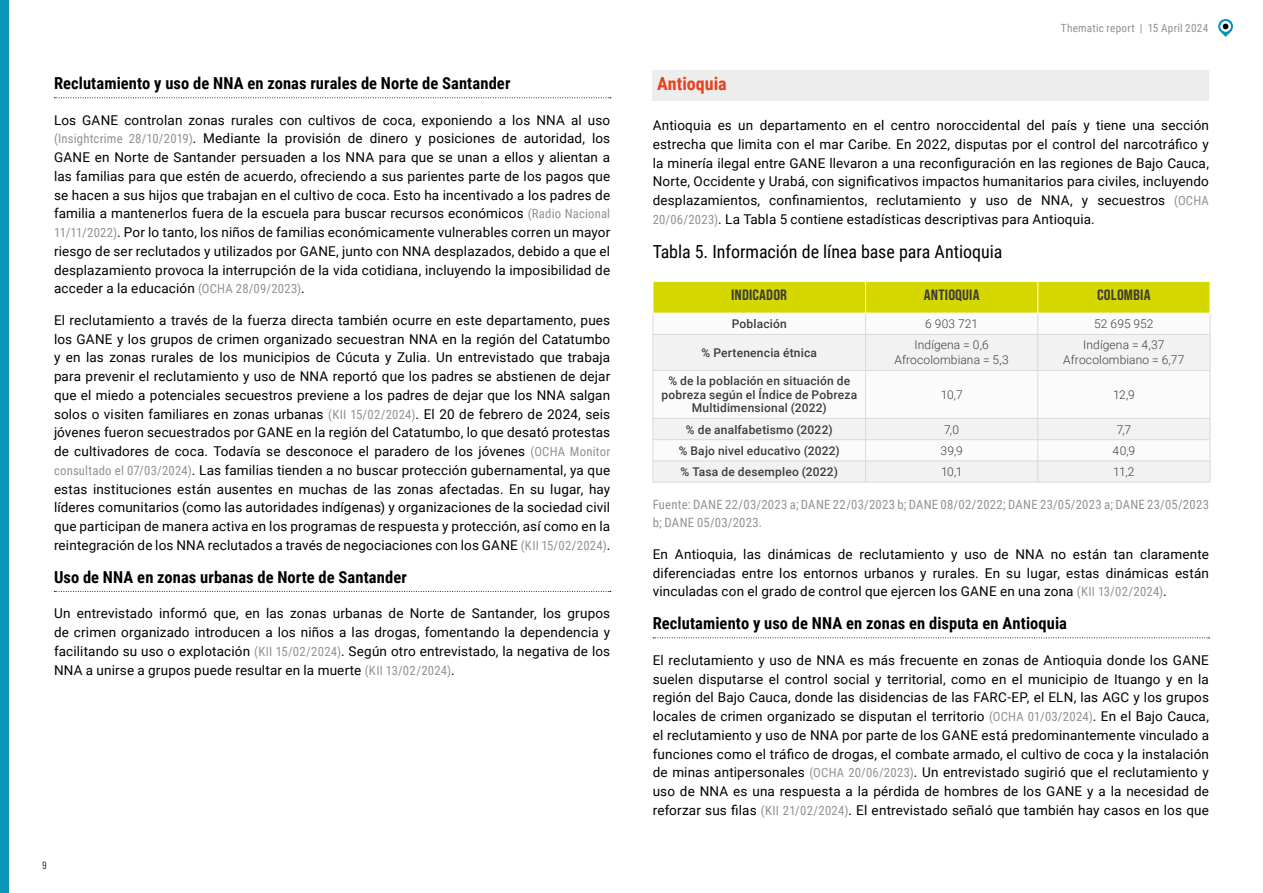
<style>
.page{position:relative;width:1263px;height:893px;background:#fff}
.page>*{position:absolute;margin:0;border:0;box-sizing:border-box;transform-origin:0 0}
.t1{font:18px "Roboto Condensed";letter-spacing:-.005em;color:#000}
.t2{font:700 18px "Roboto Condensed";color:#e7411d}
.t3{font:700 16.5px "Roboto Condensed";letter-spacing:.005em;color:#000}
.t4{font:15px "Bebas Neue Pro Semi Exp X Bold";letter-spacing:.01em;color:#3c3c3b}
.t5{font:13.5px/18.8px "Roboto";letter-spacing:.01em;color:#000;text-align:justify}
.t6{font:12.75px/18.8px "Roboto Condensed";letter-spacing:.02em;color:#929292}
.t7{font:500 12px/13.5px "Roboto";letter-spacing:.015em;color:#3c3c3b;text-align:center}
.t8{font:300 12px/15px "Roboto";letter-spacing:.01em;color:#3c3c3b;text-align:center}
.t9{font:11.25px "Roboto Condensed";letter-spacing:.02em;color:#929292}
.t10{font:10.5px "Bebas Neue Pro Middle";color:#000}
.s1{font-family:"Roboto Condensed";font-size:12.75px;color:#929292}
</style>
<div class="page">
<svg style="left:1218px;top:19px;width:15px;height:18px"></svg>
<div style="left:0;top:0;width:9px;height:893px;background:#0c96ba"></div>
<svg style="left:54px;top:97px;width:557px;height:1px"></svg>
<svg style="left:54px;top:591px;width:557px;height:1px"></svg>
<div style="left:653px;top:70px;width:556px;height:31px;background:#ededed"></div>
<svg style="left:653px;top:637px;width:556px;height:1px"></svg>
<svg style="left:654px;top:335px;width:556px;height:147px;fill:#f2f2f2"></svg>
<hr style="left:653px;top:334px;width:212px;height:1px;background:#dadada">
<hr style="left:865px;top:334px;width:173px;height:1px;background:#dadada">
<hr style="left:865px;top:335px;width:1px;height:35px;background:#dadada">
<hr style="left:1038px;top:334px;width:172px;height:1px;background:#dadada">
<hr style="left:1037px;top:335px;width:1px;height:35px;background:#dadada">
<hr style="left:653px;top:370px;width:212px;height:1px;background:#dadada">
<hr style="left:865px;top:370px;width:173px;height:1px;background:#dadada">
<hr style="left:865px;top:371px;width:1px;height:47px;background:#dadada">
<hr style="left:1038px;top:370px;width:172px;height:1px;background:#dadada">
<hr style="left:1037px;top:371px;width:1px;height:47px;background:#dadada">
<hr style="left:653px;top:418px;width:212px;height:1px;background:#dadada">
<hr style="left:865px;top:418px;width:173px;height:1px;background:#dadada">
<hr style="left:1038px;top:418px;width:172px;height:1px;background:#dadada">
<hr style="left:653px;top:439px;width:212px;height:1px;background:#dadada">
<hr style="left:865px;top:439px;width:173px;height:1px;background:#dadada">
<hr style="left:1038px;top:439px;width:172px;height:1px;background:#dadada">
<hr style="left:653px;top:461px;width:212px;height:1px;background:#dadada">
<hr style="left:865px;top:461px;width:173px;height:1px;background:#dadada">
<svg style="left:865px;top:419px;width:1px;height:63px"></svg>
<hr style="left:1038px;top:461px;width:172px;height:1px;background:#dadada">
<svg style="left:1037px;top:419px;width:1px;height:63px"></svg>
<svg style="left:653px;top:282px;width:558px;height:52px"></svg>
<hr style="left:653px;top:335px;width:1px;height:35px;background:#dadada">
<hr style="left:1210px;top:335px;width:1px;height:35px;background:#dadada">
<hr style="left:653px;top:371px;width:1px;height:47px;background:#dadada">
<hr style="left:1210px;top:371px;width:1px;height:47px;background:#dadada">
<svg style="left:653px;top:419px;width:1px;height:63px"></svg>
<svg style="left:1210px;top:419px;width:1px;height:63px"></svg>
<hr style="left:653px;top:482px;width:212px;height:1px;background:#dadada">
<hr style="left:865px;top:482px;width:173px;height:1px;background:#dadada">
<hr style="left:1038px;top:482px;width:172px;height:1px;background:#dadada">
<hr style="left:653px;top:282px;width:1px;height:31px;background:#fff">
<hr style="left:1210px;top:282px;width:1px;height:31px;background:#fff">
<hr style="left:653px;top:313px;width:212px;height:1px;background:#fff">
<hr style="left:865px;top:313px;width:173px;height:1px;background:#fff">
<hr style="left:1038px;top:313px;width:172px;height:1px;background:#fff">
<p class="t3" style="left:54px;top:71px;width:458px">Reclutamiento y uso de NNA en zonas rurales de Norte de Santander</p>
<p class="t5" style="left:54px;top:110px;width:558px">Los GANE controlan zonas rurales con cultivos de coca, exponiendo a los NNA al uso <span class="s1">(Insightcrime 28/10/2019)</span>. Mediante la provisión de dinero y posiciones de autoridad, los GANE en Norte de Santander persuaden a los NNA para que se unan a ellos y alientan a las familias para que estén de acuerdo, ofreciendo a sus parientes parte de los pagos que se hacen a sus hijos que trabajan en el cultivo de coca. Esto ha incentivado a los padres de familia a mantenerlos fuera de la escuela para buscar recursos económicos <span class="s1">(Radio Nacional 11/11/2022)</span>. Por lo tanto, los niños de familias económicamente vulnerables corren un mayor riesgo de ser reclutados y utilizados por GANE, junto con NNA desplazados, debido a que el desplazamiento provoca la interrupción de la vida cotidiana, incluyendo la imposibilidad de acceder a la educación <span class="s1">(OCHA 28/09/2023)</span>.</p>
<p class="t5" style="left:54px;top:310px;width:558px">El reclutamiento a través de la fuerza directa también ocurre en este departamento, pues los GANE y los grupos de crimen organizado secuestran NNA en la región del Catatumbo y en las zonas rurales de los municipios de Cúcuta y Zulia. Un entrevistado que trabaja para prevenir el reclutamiento y uso de NNA reportó que los padres se abstienen de dejar que el miedo a potenciales secuestros previene a los padres de dejar que los NNA salgan solos o visiten familiares en zonas urbanas <span class="s1">(KII 15/02/2024)</span>. El 20 de febrero de 2024, seis jóvenes fueron secuestrados por GANE en la región del Catatumbo, lo que desató protestas de cultivadores de coca. Todavía se desconoce el paradero de los jóvenes <span class="s1">(OCHA Monitor consultado el 07/03/2024)</span>. Las familias tienden a no buscar protección gubernamental, ya que estas instituciones están ausentes en muchas de las zonas afectadas. En su lugar, hay líderes comunitarios (como las autoridades indígenas) y organizaciones de la sociedad civil que participan de manera activa en los programas de respuesta y protección, así como en la reintegración de los NNA reclutados a través de negociaciones con los GANE <span class="s1">(KII 15/02/2024)</span>.</p>
<p class="t3" style="left:54px;top:565px;width:354px">Uso de NNA en zonas urbanas de Norte de Santander</p>
<p class="t5" style="left:54px;top:604px;width:558px">Un entrevistado informó que, en las zonas urbanas de Norte de Santander, los grupos de crimen organizado introducen a los niños a las drogas, fomentando la dependencia y facilitando su uso o explotación <span class="s1">(KII 15/02/2024)</span>. Según otro entrevistado, la negativa de los NNA a unirse a grupos puede resultar en la muerte <span class="s1">(KII 13/02/2024)</span>.</p>
<p class="t10" style="left:43px;top:859px;width:6px">9</p>
<p class="t9" style="left:1061px;top:20px;width:149px">Thematic report | 15 April 2024</p>
<h1 class="t2" style="left:657px;top:71px;width:71px">Antioquia</h1>
<p class="t5" style="left:653px;top:115px;width:558px">Antioquia es un departamento en el centro noroccidental del país y tiene una sección estrecha que limita con el mar Caribe. En 2022, disputas por el control del narcotráfico y la minería ilegal entre GANE llevaron a una reconfiguración en las regiones de Bajo Cauca, Norte, Occidente y Urabá, con significativos impactos humanitarios para civiles, incluyendo desplazamientos, confinamientos, reclutamiento y uso de NNA, y secuestros <span class="s1">(OCHA 20/06/2023)</span>. La Tabla 5 contiene estadísticas descriptivas para Antioquia.</p>
<h1 class="t1" style="left:653px;top:239px;width:351px">Tabla 5. Información de línea base para Antioquia</h1>
<p class="t4" style="left:731px;top:286px;width:57px">INDICADOR</p>
<p class="t4" style="left:924px;top:286px;width:57px">ANTIOQUIA</p>
<p class="t4" style="left:1097px;top:286px;width:55px">COLOMBIA</p>
<p class="t7" style="left:732px;top:317px;width:57px">Población</p>
<p class="t8" style="left:925px;top:316px;width:55px">6 903 721</p>
<p class="t8" style="left:1094px;top:316px;width:61px">52 695 952</p>
<p class="t7" style="left:701px;top:345px;width:117px">% Pertenencia étnica</p>
<p class="t8" style="left:894px;top:337px;width:116px">Indígena = 0,6<br>Afrocolombiana = 5,3</p>
<p class="t8" style="left:1063px;top:337px;width:123px">Indígena = 4,37<br>Afrocolombiano = 6,77</p>
<p class="t7" style="left:661px;top:374px;width:197px">% de la población en situación de pobreza según el Índice de Pobreza<br>Multidimensional (2022)</p>
<p class="t8" style="left:941px;top:387px;width:23px">10,7</p>
<p class="t8" style="left:1113px;top:387px;width:23px">12,9</p>
<p class="t7" style="left:686px;top:422px;width:148px">% de analfabetismo (2022)</p>
<p class="t8" style="left:944px;top:421px;width:16px">7,0</p>
<p class="t8" style="left:1117px;top:421px;width:16px">7,7</p>
<p class="t7" style="left:679px;top:443px;width:163px">% Bajo nivel educativo (2022)</p>
<p class="t8" style="left:941px;top:443px;width:24px">39,9</p>
<p class="t8" style="left:1112px;top:443px;width:24px">40,9</p>
<p class="t7" style="left:681px;top:465px;width:159px">% Tasa de desempleo (2022)</p>
<p class="t8" style="left:941px;top:464px;width:23px">10,1</p>
<p class="t8" style="left:1113px;top:464px;width:23px">11,2</p>
<p class="t6" style="left:653px;top:494px;width:558px">Fuente: DANE 22/03/2023 a; DANE 22/03/2023 b; DANE 08/02/2022; DANE 23/05/2023 a; DANE 23/05/2023 b; DANE 05/03/2023.</p>
<p class="t5" style="left:653px;top:544px;width:558px">En Antioquia, las dinámicas de reclutamiento y uso de NNA no están tan claramente diferenciadas entre los entornos urbanos y rurales. En su lugar, estas dinámicas están vinculadas con el grado de control que ejercen los GANE en una zona <span class="s1">(KII 13/02/2024)</span>.</p>
<p class="t3" style="left:653px;top:612px;width:416px">Reclutamiento y uso de NNA en zonas en disputa en Antioquia</p>
<p class="t5" style="left:653px;top:650px;width:558px">El reclutamiento y uso de NNA es más frecuente en zonas de Antioquia donde los GANE suelen disputarse el control social y territorial, como en el municipio de Ituango y en la región del Bajo Cauca, donde las disidencias de las FARC-EP, el ELN, las AGC y los grupos locales de crimen organizado se disputan el territorio <span class="s1">(OCHA 01/03/2024)</span>. En el Bajo Cauca, el reclutamiento y uso de NNA por parte de los GANE está predominantemente vinculado a funciones como el tráfico de drogas, el combate armado, el cultivo de coca y la instalación de minas antipersonales <span class="s1">(OCHA 20/06/2023)</span>. Un entrevistado sugirió que el reclutamiento y uso de NNA es una respuesta a la pérdida de hombres de los GANE y a la necesidad de reforzar sus filas <span class="s1">(KII 21/02/2024)</span>. El entrevistado señaló que también hay casos en los que</p>
</div>
